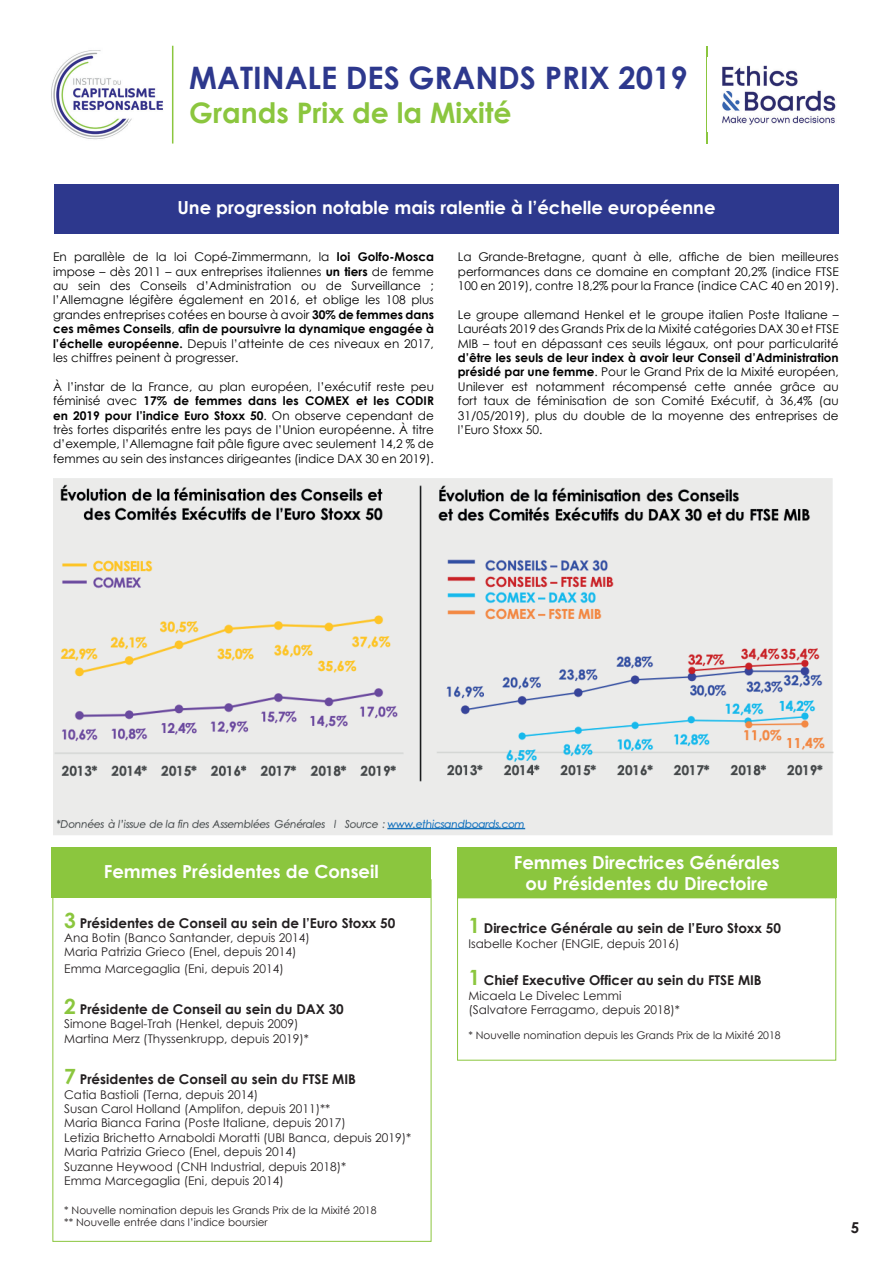
<style>
.page{position:relative;width:893px;height:1263px;background:#fff}
.page>*{position:absolute;margin:0;border:0;box-sizing:border-box;transform-origin:0 0}
.t1{font:700 30.9px "Century Gothic";color:#2d388d}
.t2{font:700 28.2px "Century Gothic";color:#8bc63e}
.t3{font:700 18px/21.6px "Century Gothic";color:#fff;text-align:center}
.t4{font:700 15px "Century Gothic";color:#231f20}
.t5{font:700 13.5px "Century Gothic";color:#231f20}
.t6{font:12px/14.4px "Century Gothic";color:#000001;text-align:justify}
.t7{font:12px/14.4px "Century Gothic";color:#231f20}
.t8{font:10.5px/12.6px "Century Gothic";color:#231f20}
.s1{font-weight:700}
.s2{font-size:21px;color:#8bc63e}
</style>
<div class="page">
<img style="left:51px;top:50px;width:112px;height:90px">
<hr style="left:172px;top:46px;width:1px;height:98px;background:#8bc63e">
<hr style="left:706px;top:46px;width:1px;height:98px;background:#8bc63e">
<img style="left:722px;top:65px;width:114px;height:60px">
<div style="left:54px;top:185px;width:785px;height:49px;background:#2d388d"></div>
<img style="left:53px;top:478px;width:781px;height:357px">
<div style="left:52px;top:847px;width:379px;height:50px;background:#8bc63e"></div>
<div style="left:457px;top:847px;width:379px;height:50px;background:#8bc63e"></div>
<div style="left:52px;top:879px;width:379px;height:363px;border:1px solid #8bc63e"></div>
<div style="left:457px;top:897px;width:379px;height:163px;border:1px solid #8bc63e"></div>
<h1 class="t1" style="left:189px;top:59px;width:500px">MATINALE DES GRANDS PRIX 2019</h1>
<h2 class="t2" style="left:189px;top:95px;width:324px">Grands Prix de la Mixité</h2>
<h3 class="t3" style="left:177px;top:196px;width:540px">Une progression notable mais ralentie à l’échelle européenne</h3>
<p class="t6" style="left:53px;top:249px;width:382px">En parallèle de la loi Copé-Zimmermann, la <span class="s1">loi Golfo-Mosca </span>impose – dès 2011 – aux entreprises italiennes <span class="s1">un tiers</span> de femme au sein des Conseils d’Administration ou de Surveillance ; l’Allemagne légifère également en 2016, et oblige les 108 plus grandes entreprises cotées en bourse à avoir <span class="s1">30% de femmes dans ces mêmes Conseils</span>, <span class="s1">afin de poursuivre la dynamique engagée à l’échelle européenne.</span> Depuis l’atteinte de ces niveaux en 2017, les chiffres peinent à progresser.</p>
<p class="t6" style="left:53px;top:379px;width:382px">À l’instar de la France, au plan européen, l’exécutif reste peu féminisé avec <span class="s1">17% de femmes dans les COMEX et les CODIR en 2019 pour l’indice Euro Stoxx 50</span>. On observe cependant de très fortes disparités entre les pays de l’Union européenne. À titre d’exemple, l’Allemagne fait pâle figure avec seulement 14,2 % de femmes au sein des instances dirigeantes (indice DAX 30 en 2019).</p>
<p class="t6" style="left:458px;top:249px;width:382px">La Grande-Bretagne, quant à elle, affiche de bien meilleures performances dans ce domaine en comptant 20,2% (indice FTSE 100 en 2019), contre 18,2% pour la France (indice CAC 40 en 2019).</p>
<p class="t6" style="left:458px;top:307px;width:382px">Le groupe allemand Henkel et le groupe italien Poste Italiane – Lauréats 2019 des Grands Prix de la Mixité catégories DAX 30 et FTSE MIB – tout en dépassant ces seuils légaux, ont pour particularité</p>
<p class="t6" style="left:458px;top:350px;width:382px"><span class="s1">d’être les seuls de leur index à avoir leur Conseil d’Administration présidé par une femme</span>. Pour le Grand Prix de la Mixité européen, Unilever est notamment récompensé cette année grâce au fort taux de féminisation de son Comité Exécutif, à 36,4% (au 31/05/2019), plus du double de la moyenne des entreprises de l’Euro Stoxx 50.</p>
<h3 class="t3" style="left:104px;top:860px;width:277px">Femmes Présidentes de Conseil</h3>
<h3 class="t3" style="left:514px;top:851px;width:268px">Femmes Directrices Générales ou Présidentes du Directoire</h3>
<p class="t5" style="left:64px;top:914px;width:333px"><span class="s2">3</span> Présidentes de Conseil au sein de l’Euro Stoxx 50</p>
<p class="t7" style="left:64px;top:930px;width:247px">Ana Botin (Banco Santander, depuis 2014)<br>Maria Patrizia Grieco (Enel, depuis 2014)</p>
<p class="t7" style="left:64px;top:961px;width:221px">Emma Marcegaglia (Eni, depuis 2014)</p>
<p class="t5" style="left:64px;top:1001px;width:281px"><span class="s2">2</span> Présidente de Conseil au sein du DAX 30</p>
<p class="t7" style="left:64px;top:1017px;width:246px">Simone Bagel-Trah (Henkel, depuis 2009)<br>Martina Merz (Thyssenkrupp, depuis 2019)*</p>
<p class="t5" style="left:64px;top:1071px;width:293px"><span class="s2">7</span> Présidentes de Conseil au sein du FTSE MIB</p>
<p class="t7" style="left:64px;top:1087px;width:349px">Catia Bastioli (Terna, depuis 2014)<br>Susan Carol Holland (Amplifon, depuis 2011)**<br>Maria Bianca Farina (Poste Italiane, depuis 2017)<br>Letizia Brichetto Arnaboldi Moratti (UBI Banca, depuis 2019)* Maria Patrizia Grieco (Enel, depuis 2014)<br>Suzanne Heywood (CNH Industrial, depuis 2018)*<br>Emma Marcegaglia (Eni, depuis 2014)</p>
<p class="t8" style="left:64px;top:1203px;width:314px">* Nouvelle nomination depuis les Grands Prix de la Mixité 2018 ** Nouvelle entrée dans l’indice boursier</p>
<p class="t5" style="left:468px;top:920px;width:314px"><span class="s2">1</span> Directrice Générale au sein de l’Euro Stoxx 50</p>
<p class="t7" style="left:468px;top:936px;width:213px">Isabelle Kocher (ENGIE, depuis 2016)</p>
<p class="t5" style="left:468px;top:972px;width:295px"><span class="s2">1</span> Chief Executive Officer au sein du FTSE MIB</p>
<p class="t7" style="left:468px;top:988px;width:213px">Micaela Le Divelec Lemmi (Salvatore Ferragamo, depuis 2018)*</p>
<p class="t8" style="left:468px;top:1029px;width:314px">* Nouvelle nomination depuis les Grands Prix de la Mixité 2018</p>
<p class="t4" style="left:851px;top:1218px;width:10px">5</p>
</div>
